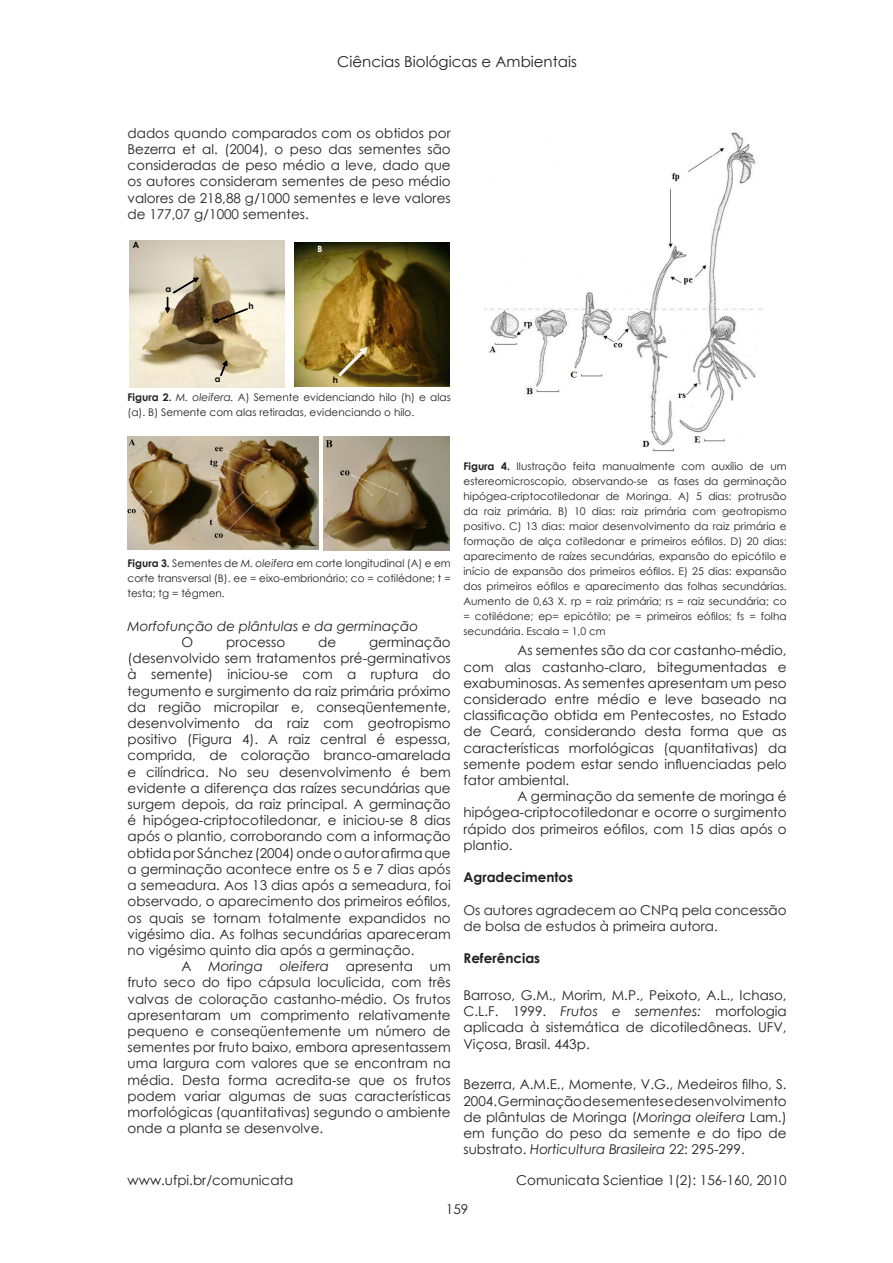
<style>
.page{position:relative;width:893px;height:1263px;background:#fff}
.page>*{position:absolute;margin:0;border:0;box-sizing:border-box;transform-origin:0 0}
.t1{font:15px "Century Gothic";color:#231f20}
.t2{font:13.5px/16.2px "Century Gothic";color:#231f20;text-align:justify}
.t3{font:italic 13.5px "Century Gothic";color:#231f20}
.t4{font:700 13.5px "Century Gothic";color:#231f20}
.t5{font:10.5px/15px "Century Gothic";color:#231f20;text-align:justify}
.t6{font:700 8.7px "Century Gothic";color:#000}
.t7{font:700 8.7px "Century Gothic";color:#fff}
.s1{font-weight:700}
.s2{font-style:italic}
.s3{font-style:normal}
</style>
<div class="page">
<img style="left:294px;top:242px;width:156px;height:144px">
<svg style="left:338px;top:347px;width:29px;height:29px"></svg>
<img style="left:129px;top:240px;width:155px;height:147px">
<svg style="left:213px;top:308px;width:35px;height:15px"></svg>
<svg style="left:165px;top:278px;width:34px;height:35px"></svg>
<svg style="left:220px;top:361px;width:7px;height:15px"></svg>
<img style="left:128px;top:436px;width:190px;height:114px">
<img style="left:323px;top:436px;width:127px;height:114px">
<img style="left:485px;top:132px;width:278px;height:320px">
<p class="t1" style="left:337px;top:51px;width:241px">Ciências Biológicas e Ambientais</p>
<p class="t2" style="left:128px;top:125px;width:325px">dados quando comparados com os obtidos por Bezerra et al. (2004), o peso das sementes são consideradas de peso médio a leve, dado que os autores consideram sementes de peso médio valores de 218,88 g/1000 sementes e leve valores de 177,07 g/1000 sementes.</p>
<p class="t6" style="left:133px;top:238px;width:8px">A</p>
<p class="t6" style="left:166px;top:283px;width:7px">a</p>
<p class="t6" style="left:215px;top:372px;width:7px">a</p>
<p class="t6" style="left:248px;top:299px;width:7px">h</p>
<p class="t7" style="left:317px;top:242px;width:7px">B</p>
<p class="t6" style="left:333px;top:373px;width:7px">h</p>
<p class="t5" style="left:128px;top:389px;width:325px"><span class="s1">Figura 2.</span> <span class="s2">M. oleifera.</span> A) Semente evidenciando hilo (h) e alas (a). B) Semente com alas retiradas, evidenciando o hilo.</p>
<p class="t5" style="left:128px;top:556px;width:325px"><span class="s1">Figura 3.</span> Sementes de <span class="s2">M. oleifera</span> em corte longitudinal (A) e em corte transversal (B). ee = eixo-embrionário; co = cotilédone; t = testa; tg = tégmen.</p>
<p class="t3" style="left:128px;top:616px;width:292px">Morfofunção de plântulas e da germinação</p>
<p class="t2" style="left:182px;top:634px;width:13px">O</p>
<p class="t2" style="left:226px;top:634px;width:60px">processo</p>
<p class="t2" style="left:318px;top:634px;width:20px">de</p>
<p class="t2" style="left:369px;top:634px;width:83px">germinação</p>
<p class="t2" style="left:128px;top:650px;width:325px">(desenvolvido sem tratamentos pré-germinativos</p>
<p class="t2" style="left:128px;top:666px;width:325px">à semente) iniciou-se com a ruptura do</p>
<p class="t2" style="left:128px;top:682px;width:325px">tegumento e surgimento da raiz primária próximo</p>
<p class="t2" style="left:128px;top:699px;width:325px">da região micropilar e, conseqüentemente,</p>
<p class="t2" style="left:128px;top:715px;width:325px">desenvolvimento da raiz com geotropismo</p>
<p class="t2" style="left:128px;top:731px;width:325px">positivo (Figura 4). A raiz central é espessa,</p>
<p class="t2" style="left:128px;top:747px;width:325px">comprida, de coloração branco-amarelada</p>
<p class="t2" style="left:128px;top:763px;width:325px">e cilíndrica. No seu desenvolvimento é bem</p>
<p class="t2" style="left:128px;top:780px;width:325px">evidente a diferença das raízes secundárias que</p>
<p class="t2" style="left:128px;top:796px;width:325px">surgem depois, da raiz principal. A germinação</p>
<p class="t2" style="left:128px;top:812px;width:325px">é hipógea-criptocotiledonar, e iniciou-se 8 dias</p>
<p class="t2" style="left:128px;top:828px;width:325px">após o plantio, corroborando com a informação</p>
<p class="t2" style="left:128px;top:844px;width:325px">obtida por Sánchez (2004) onde o autor afirma que</p>
<p class="t2" style="left:128px;top:861px;width:325px">a germinação acontece entre os 5 e 7 dias após</p>
<p class="t2" style="left:128px;top:877px;width:325px">a semeadura. Aos 13 dias após a semeadura, foi</p>
<p class="t2" style="left:128px;top:893px;width:325px">observado, o aparecimento dos primeiros eófilos,</p>
<p class="t2" style="left:128px;top:909px;width:325px">os quais se tornam totalmente expandidos no</p>
<p class="t2" style="left:128px;top:925px;width:325px">vigésimo dia. As folhas secundárias apareceram</p>
<p class="t2" style="left:128px;top:942px;width:288px">no vigésimo quinto dia após a germinação.</p>
<p class="t3" style="left:182px;top:957px;width:271px"><span class="s3">A</span> Moringa oleifera <span class="s3">apresenta um</span></p>
<p class="t2" style="left:128px;top:974px;width:325px">fruto seco do tipo cápsula loculicida, com três</p>
<p class="t2" style="left:128px;top:990px;width:325px">valvas de coloração castanho-médio. Os frutos</p>
<p class="t2" style="left:128px;top:1006px;width:325px">apresentaram um comprimento relativamente</p>
<p class="t2" style="left:128px;top:1023px;width:325px">pequeno e conseqüentemente um número de</p>
<p class="t2" style="left:128px;top:1039px;width:325px">sementes por fruto baixo, embora apresentassem</p>
<p class="t2" style="left:128px;top:1055px;width:325px">uma largura com valores que se encontram na</p>
<p class="t2" style="left:128px;top:1071px;width:325px">média. Desta forma acredita-se que os frutos</p>
<p class="t2" style="left:128px;top:1087px;width:325px">podem variar algumas de suas características</p>
<p class="t2" style="left:128px;top:1104px;width:325px">morfológicas (quantitativas) segundo o ambiente</p>
<p class="t2" style="left:128px;top:1120px;width:197px">onde a planta se desenvolve.</p>
<p class="t2" style="left:128px;top:1172px;width:167px">www.ufpi.br/comunicata</p>
<p class="t5" style="left:463px;top:458px;width:325px"><span class="s1">Figura 4.</span> Ilustração feita manualmente com auxílio de um estereomicroscopio, observando-se as fases da germinação hipógea-criptocotiledonar de Moringa. A) 5 dias: protrusão da raiz primária. B) 10 dias: raiz primária com geotropismo positivo. C) 13 dias: maior desenvolvimento da raiz primária e formação de alça cotiledonar e primeiros eófilos. D) 20 dias: aparecimento de raízes secundárias, expansão do epicótilo e início de expansão dos primeiros eófilos. E) 25 dias: expansão dos primeiros eófilos e aparecimento das folhas secundárias.<br>Aumento de 0,63 X. rp = raiz primária; rs = raiz secundária; co = cotilédone; ep= epicótilo; pe = primeiros eófilos; fs = folha secundária. Escala = 1,0 cm</p>
<p class="t2" style="left:463px;top:642px;width:325px;text-indent:54px">As sementes são da cor castanho-médio, com alas castanho-claro, bitegumentadas e exabuminosas. As sementes apresentam um peso considerado entre médio e leve baseado na classificação obtida em Pentecostes, no Estado de Ceará, considerando desta forma que as características morfológicas (quantitativas) da semente podem estar sendo influenciadas pelo fator ambiental.</p>
<p class="t2" style="left:463px;top:788px;width:325px;text-indent:54px">A germinação da semente de moringa é hipógea-criptocotiledonar e ocorre o surgimento rápido dos primeiros eófilos, com 15 dias após o plantio.</p>
<p class="t4" style="left:463px;top:867px;width:111px">Agradecimentos</p>
<p class="t2" style="left:463px;top:901px;width:325px">Os autores agradecem ao CNPq pela concessão de bolsa de estudos à primeira autora.</p>
<p class="t4" style="left:463px;top:948px;width:78px">Referências</p>
<p class="t2" style="left:463px;top:987px;width:325px">Barroso, G.M., Morim, M.P., Peixoto, A.L., Ichaso, C.L.F. 1999. <span class="s2">Frutos e sementes:</span> morfologia aplicada à sistemática de dicotiledôneas. UFV, Viçosa, Brasil. 443p.</p>
<p class="t2" style="left:463px;top:1076px;width:325px">Bezerra, A.M.E., Momente, V.G., Medeiros filho, S.<br>2004. Germinação de sementes e desenvolvimento de plântulas de Moringa (<span class="s2">Moringa oleifera</span> Lam.) em função do peso da semente e do tipo de substrato. <span class="s2">Horticultura Brasileira</span> 22: 295-299.</p>
<p class="t2" style="left:516px;top:1172px;width:272px">Comunicata Scientiae 1(2): 156-160, 2010</p>
<p class="t2" style="left:446px;top:1200px;width:24px">159</p>
</div>
